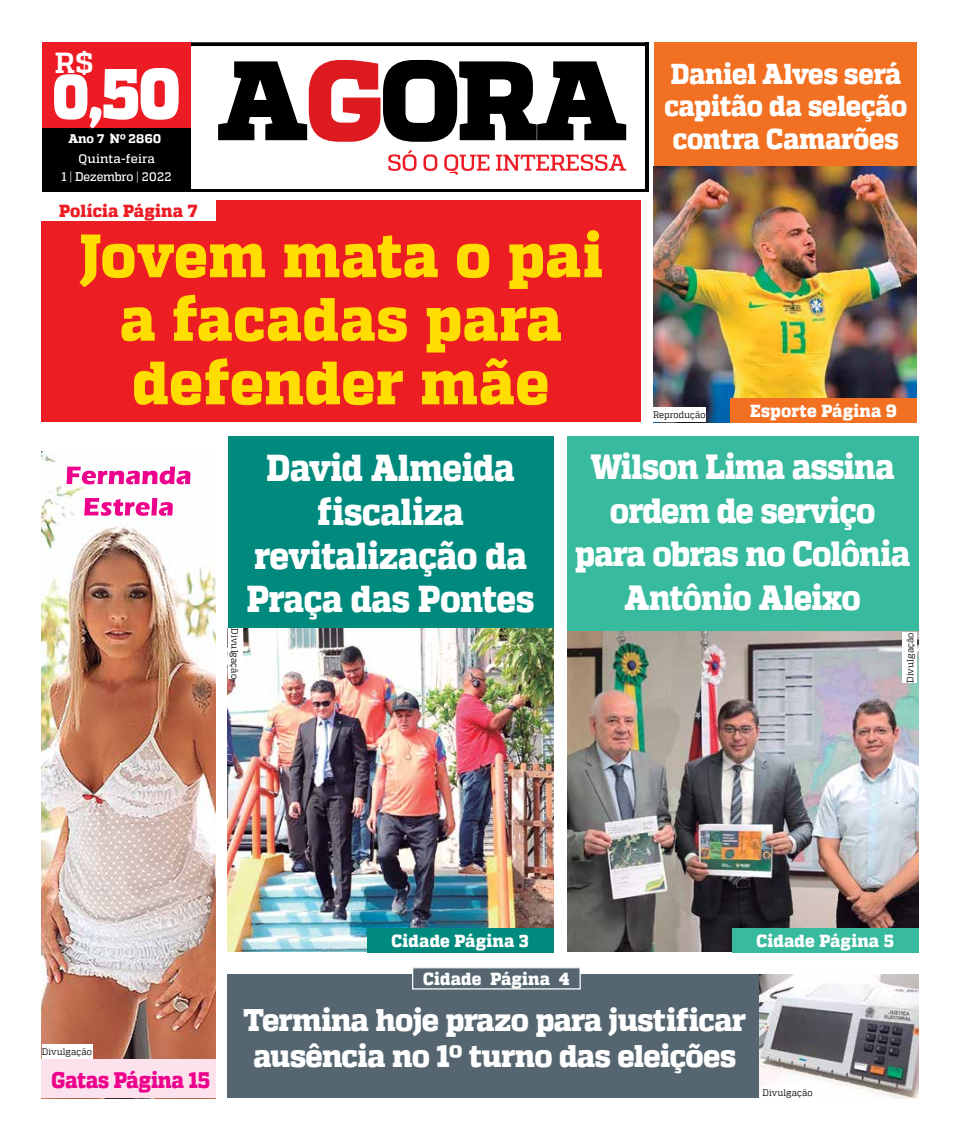
<style>
.page{position:relative;width:957px;height:1134px;background:#fff}
.page>*{position:absolute;margin:0;border:0;box-sizing:border-box;transform-origin:0 0}
.t1{font:900 62.25px "MW Quadon";color:#fff;scale:.89 1}
.t2{font:800 61px/63.5px "MW Quadon";letter-spacing:.005em;color:#fd0;text-align:center;scale:.94 1}
.t3{font:800 37.38px/43.6px "MW Quadon";letter-spacing:-.015em;color:#fff;text-align:center;scale:.89 1}
.t4{font:800 34.88px/43.6px "MW Quadon";letter-spacing:-.025em;color:#fff;text-align:center;scale:.89 1}
.t5{font:800 31.12px/36.1px "MW Quadon";letter-spacing:-.02em;color:#fff;text-align:center;scale:.94 1}
.t6{font:800 28.62px/32.4px "MW Quadon";letter-spacing:-.015em;color:#fff;scale:.91 1}
.t7{font:800 22.38px "MW Quadon";letter-spacing:-.01em;color:#ec008c;scale:.89 1}
.t8{font:700 18.62px "MW Quadon";color:#fff}
.t9{font:800 17.5px "MW Quadon";letter-spacing:.01em;color:#fff;scale:.94 1}
.t10{font:800 17.5px "MW Quadon";letter-spacing:.015em;color:#ed1c24;scale:.94 1}
.t11{font:500 12.5px/17.9px "MW Quadon";color:#fff;text-align:center}
.t12{font:800 12.5px "MW Quadon";letter-spacing:.01em;color:#fff}
.t13{font:9.38px "MW Quadon";letter-spacing:.01em;color:#000;scale:.94 1}
.t14{font:9.25px "MW Quadon";letter-spacing:.01em;color:#000;scale:.96 1}
.s1{font-size:29px}
.s2{font-size:71px}
</style>
<div class="page">
<div style="left:567px;top:436px;width:351px;height:258px;background:#38ba9e"></div>
<div style="left:228px;top:436px;width:325px;height:228px;background:#008a7d"></div>
<div style="left:654px;top:42px;width:262px;height:142px;background:#f27021"></div>
<img style="left:567px;top:632px;width:351px;height:320px">
<div style="left:227px;top:974px;width:689px;height:124px;background:#556670"></div>
<svg style="left:218px;top:60px;width:408px;height:82px"></svg>
<svg style="left:388px;top:150px;width:28px;height:21px"></svg>
<svg style="left:423px;top:154px;width:14px;height:17px"></svg>
<svg style="left:444px;top:154px;width:45px;height:21px"></svg>
<svg style="left:496px;top:154px;width:130px;height:17px"></svg>
<hr style="left:646px;top:42px;width:3px;height:150px;background:#000">
<svg style="left:191px;top:42px;width:455px;height:4px;background:#121212"></svg>
<hr style="left:43px;top:189px;width:606px;height:3px;background:#000">
<div style="left:42px;top:128px;width:149px;height:64px;background:#000"></div>
<div style="left:42px;top:42px;width:149px;height:86px;background:#ed1c24"></div>
<div style="left:902px;top:632px;width:15px;height:51px;background:#fff"></div>
<div style="left:732px;top:928px;width:186px;height:24px;background:#38ba9e"></div>
<img style="left:760px;top:974px;width:158px;height:124px">
<div style="left:760px;top:1087px;width:55px;height:11px;background:#fff"></div>
<div style="left:41px;top:201px;width:600px;height:221px;background:#ed1d24"></div>
<div style="left:413px;top:968px;width:167px;height:21px;background:#556670"></div>
<div style="left:412px;top:967px;width:169px;height:22px;border:1px solid #fff"></div>
<div style="left:40px;top:200px;width:176px;height:21px;background:#fff"></div>
<img style="left:41px;top:451px;width:175px;height:608px">
<div style="left:41px;top:1059px;width:175px;height:39px;background:#fce2ed"></div>
<div style="left:42px;top:1044px;width:51px;height:14px;background:#fff"></div>
<img style="left:653px;top:167px;width:263px;height:255px">
<img style="left:228px;top:628px;width:325px;height:324px">
<div style="left:367px;top:928px;width:186px;height:24px;background:#008a7d"></div>
<div style="left:228px;top:628px;width:14px;height:51px;background:#fff"></div>
<div style="left:730px;top:398px;width:186px;height:24px;background:#f27021"></div>
<svg style="left:66px;top:467px;width:124px;height:17px"></svg>
<svg style="left:84px;top:498px;width:89px;height:18px"></svg>
<div style="left:653px;top:407px;width:53px;height:15px;background:#fff"></div>
<p class="t8" style="left:55px;top:51px;width:40px">R$<span class="s1">R$</span></p>
<h1 class="t1" style="left:53px;top:60px;width:144px">0,<span class="s2">50</span></h1>
<p class="t11" style="left:62px;top:150px;width:111px">Quinta-feira<br>1 | Dezembro | 2022</p>
<p class="t12" style="left:68px;top:131px;width:94px">Ano 7 Nº 2860</p>
<p class="t10" style="left:59px;top:201px;width:149px">Polícia Página 7</p>
<h2 class="t2" style="left:79px;top:225px;width:559px">Jovem mata o pai a facadas para defender mãe</h2>
<p class="t6" style="left:664px;top:58px;width:268px">Daniel Alves será capitão da seleção contra Camarões</p>
<p class="t13" style="left:653px;top:410px;width:57px">Reprodução</p>
<p class="t9" style="left:750px;top:401px;width:157px">Esporte Página 9</p>
<p class="t14" style="left:240px;top:628px;width:54px;rotate:90deg">Divulgação</p>
<p class="t3" style="left:247px;top:447px;width:325px">David Almeida fiscaliza revitalização da<br>Praça das Pontes</p>
<p class="t4" style="left:575px;top:446px;width:378px">Wilson Lima assina ordem de serviço para obras no Colônia<br>Antônio Aleixo</p>
<p class="t14" style="left:905px;top:683px;width:54px;rotate:-90deg">Divulgação</p>
<p class="t13" style="left:42px;top:1046px;width:55px">Divulgação</p>
<p class="t7" style="left:52px;top:1066px;width:179px">Gatas Página 15</p>
<p class="t9" style="left:392px;top:931px;width:147px">Cidade Página 3</p>
<p class="t9" style="left:423px;top:969px;width:157px">Cidade Página 4</p>
<p class="t5" style="left:243px;top:1002px;width:536px">Termina hoje prazo para justificar ausência no 1º turno das eleições</p>
<p class="t9" style="left:756px;top:931px;width:147px">Cidade Página 5</p>
<p class="t13" style="left:762px;top:1087px;width:55px">Divulgação</p>
</div>
